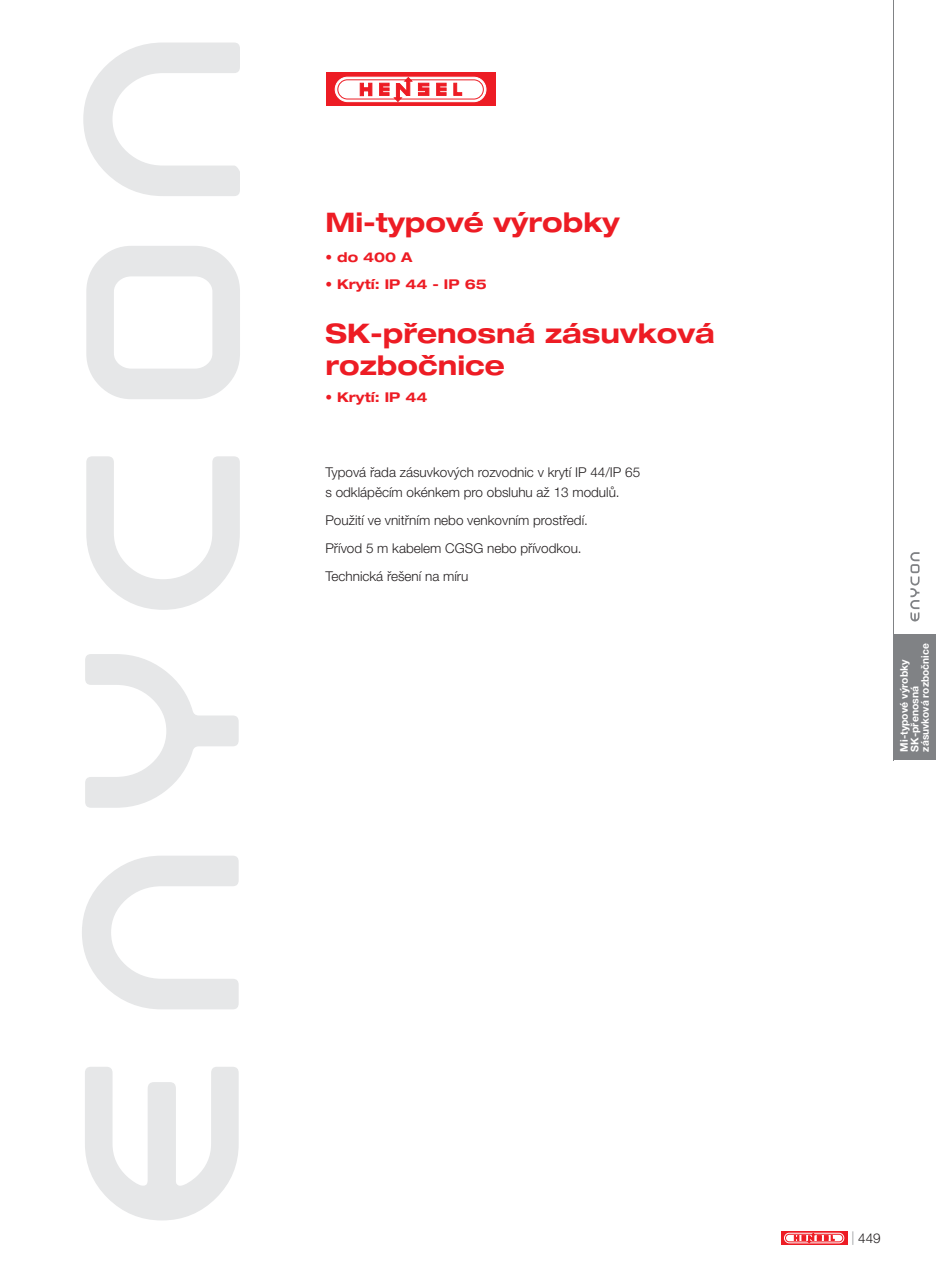
<style>
.page{position:relative;width:936px;height:1263px;background:#fff}
.page>*{position:absolute;margin:0;border:0;box-sizing:border-box;transform-origin:0 0}
.t1{font:700 expanded 27px/32.4px "Helvetica Neue LT Pro";color:#ed1c24}
.t2{font:300 13.5px/28px "Helvetica Neue LT Pro";color:#231f20}
.t3{font:700 expanded 13.5px "Helvetica Neue LT Pro";color:#ed1c24}
.t4{font:700 10.5px/10.5px "Helvetica Neue LT Pro";color:#fff}
.s1{font-weight:300;font-stretch:normal}
.s2{color:#939598}
</style>
<div class="page">
<svg style="left:910px;top:552px;width:9px;height:69px"></svg>
<div style="left:893px;top:634px;width:42px;height:126px;background:#808285"></div>
<hr style="left:893px;top:0;width:1px;height:760px;background:#808285">
<svg style="left:781px;top:1231px;width:66px;height:13px"></svg>
<svg style="left:784px;top:1233px;width:60px;height:10px"></svg>
<svg style="left:326px;top:72px;width:169px;height:34px;background:#ed232a"></svg>
<svg style="left:335px;top:77px;width:151px;height:25px"></svg>
<svg style="left:85px;top:654px;width:154px;height:154px"></svg>
<svg style="left:85px;top:1067px;width:154px;height:153px"></svg>
<svg style="left:82px;top:856px;width:157px;height:153px"></svg>
<svg style="left:86px;top:456px;width:154px;height:154px"></svg>
<svg style="left:83px;top:43px;width:157px;height:153px"></svg>
<svg style="left:86px;top:246px;width:154px;height:153px"></svg>
<h1 class="t1" style="left:325px;top:209px;width:296px">Mi-typové výrobky</h1>
<p class="t3" style="left:325px;top:252px;width:89px"><span class="s1">•</span> do 400 A</p>
<p class="t3" style="left:325px;top:279px;width:163px"><span class="s1">•</span> Krytí: IP 44 - IP 65</p>
<h1 class="t1" style="left:325px;top:320px;width:391px">SK-přenosná zásuvková rozbočnice</h1>
<p class="t3" style="left:325px;top:392px;width:103px"><span class="s1">•</span> Krytí: IP 44</p>
<p class="t2" style="left:325px;top:464px;width:316px;line-height:19.5px">Typová řada zásuvkových rozvodnic v krytí IP 44/IP 65 s odklápěcím okénkem pro obsluhu až 13 modulů.</p>
<p class="t2" style="left:325px;top:508px;width:264px">Použití ve vnitřním nebo venkovním prostředí.<br>Přívod 5 m kabelem CGSG nebo přívodkou.<br>Technická řešení na míru</p>
<p class="t4" style="left:900px;top:752px;width:110px;rotate:-90deg">Mi-typové výrobky<br>SK-přenosná zásuvková rozbočnice</p>
<p class="t2" style="left:851px;top:1226px;width:31px"><span class="s2">|</span> 449</p>
</div>
